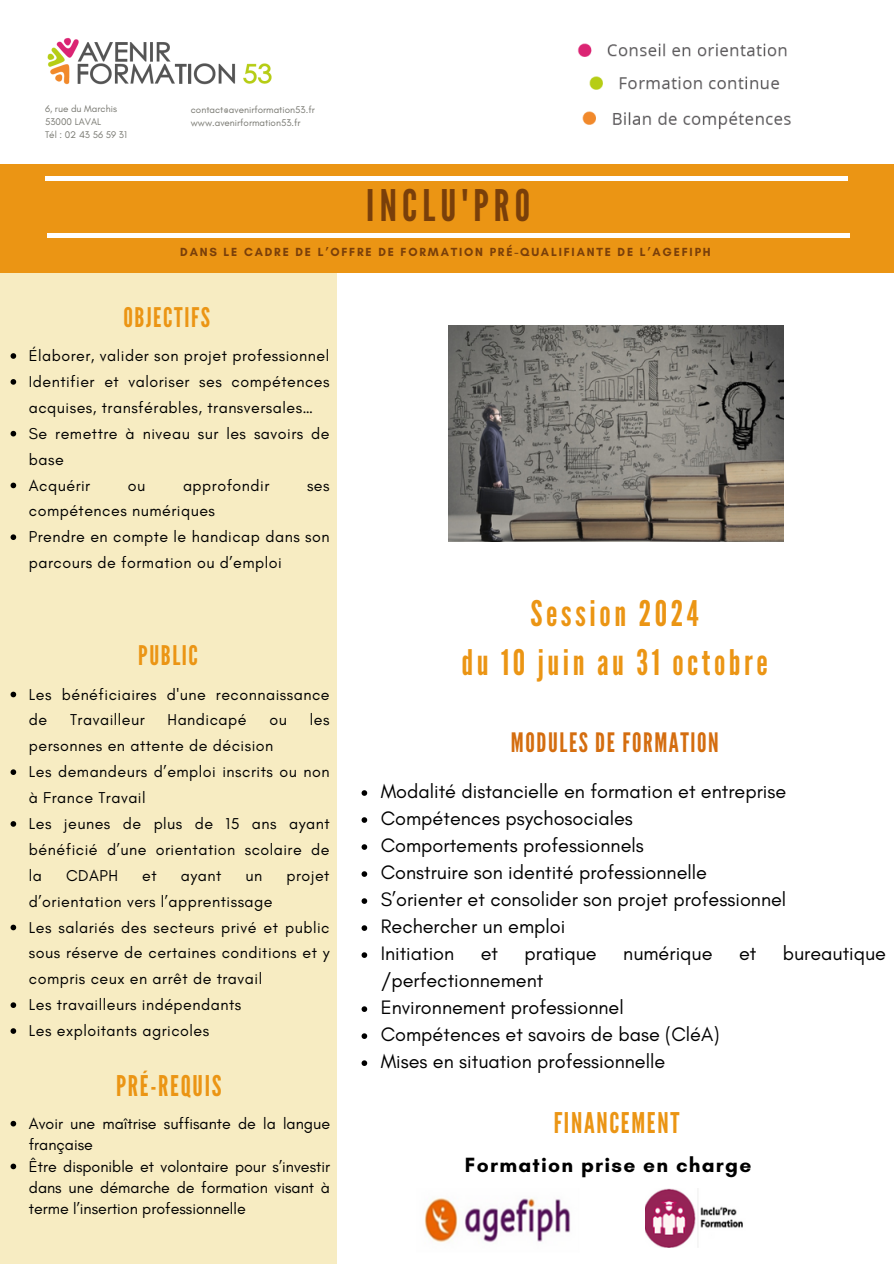
<style>
.page{position:relative;width:894px;height:1264px;background:#fff}
.page>*{position:absolute;margin:0;border:0;box-sizing:border-box;transform-origin:0 0}
.t1{font:43.5px "League Gothic";letter-spacing:.12em;color:#793f0a}
.t2{font:35.25px/48.3px "League Gothic";letter-spacing:.1em;color:#eb9514;text-align:center}
.t3{font:28.5px "League Gothic";letter-spacing:.06em;color:#eb9514}
.t4{font:27px "League Gothic";letter-spacing:.06em;color:#eb9514}
.t5{font:26.7px "League Gothic";letter-spacing:.06em;color:#d46d0f}
.t6{font:700 21px "Glacial Indifference";letter-spacing:.06em;color:#000}
.t7{font:19.8px "Glacial Indifference";color:#000}
.t8{font:16.05px/25.8px "Glacial Indifference";letter-spacing:.03em;color:#000}
.t9{font:16.05px/21.3px "Glacial Indifference";color:#000}
.t10{font:700 12px "Glacial Indifference";letter-spacing:.15em;color:#793f0a}
.t11{font:9.75px "Glacial Indifference";color:#777770}
</style>
<div class="page">
<div style="left:0;top:268px;width:336px;height:995px;background:#f7ecc2"></div>
<div style="left:0;top:164px;width:893px;height:108px;background:#eb9514"></div>
<hr style="left:45px;top:177px;width:803px;height:4px;background:#fff">
<div style="left:47px;top:233px;width:803px;height:5px;background:#fff"></div>
<img style="left:47px;top:38px;width:225px;height:47px">
<img style="left:448px;top:325px;width:335px;height:216px">
<img style="left:424px;top:1198px;width:147px;height:45px">
<svg style="left:11px;top:353px;width:5px;height:6px"></svg>
<svg style="left:11px;top:379px;width:5px;height:6px"></svg>
<svg style="left:11px;top:431px;width:5px;height:5px"></svg>
<svg style="left:11px;top:482px;width:5px;height:6px"></svg>
<svg style="left:11px;top:534px;width:5px;height:6px"></svg>
<svg style="left:11px;top:691px;width:5px;height:6px"></svg>
<svg style="left:11px;top:769px;width:5px;height:6px"></svg>
<svg style="left:11px;top:821px;width:5px;height:5px"></svg>
<svg style="left:11px;top:924px;width:5px;height:6px"></svg>
<svg style="left:11px;top:1002px;width:5px;height:5px"></svg>
<svg style="left:11px;top:1028px;width:5px;height:5px"></svg>
<svg style="left:361px;top:790px;width:6px;height:5px"></svg>
<svg style="left:361px;top:817px;width:6px;height:5px"></svg>
<svg style="left:361px;top:844px;width:6px;height:5px"></svg>
<svg style="left:361px;top:871px;width:6px;height:5px"></svg>
<svg style="left:361px;top:898px;width:6px;height:5px"></svg>
<svg style="left:361px;top:925px;width:6px;height:5px"></svg>
<svg style="left:361px;top:952px;width:6px;height:5px"></svg>
<svg style="left:361px;top:1006px;width:6px;height:5px"></svg>
<svg style="left:361px;top:1033px;width:6px;height:5px"></svg>
<svg style="left:361px;top:1060px;width:6px;height:5px"></svg>
<svg style="left:11px;top:1120px;width:5px;height:6px"></svg>
<svg style="left:11px;top:1163px;width:5px;height:6px"></svg>
<img style="left:645px;top:1188px;width:98px;height:59px">
<img style="left:577px;top:43px;width:214px;height:87px">
<p class="t11" style="left:45px;top:103px;width:73px">6, rue du Marchis</p>
<p class="t11" style="left:45px;top:116px;width:58px">53000 LAVAL</p>
<p class="t11" style="left:45px;top:129px;width:83px">Tél : 02 43 56 59 31</p>
<p class="t11" style="left:191px;top:103px;width:125px">contact@avenirformation53.fr</p>
<p class="t11" style="left:191px;top:116px;width:111px">www.avenirformation53.fr</p>
<h3 class="t1" style="left:366px;top:181px;width:165px">INCLU'PRO</h3>
<p class="t10" style="left:180px;top:244px;width:532px">DANS LE CADRE DE L’OFFRE DE FORMATION PRÉ-QUALIFIANTE DE L’AGEFIPH</p>
<p class="t4" style="left:123px;top:301px;width:88px">OBJECTIFS</p>
<p class="t8" style="left:29px;top:342px;width:302px">Élaborer, valider son projet professionnel</p>
<p class="t8" style="left:29px;top:368px;width:302px">Identifier et valoriser ses compétences acquises, transférables, transversales…</p>
<p class="t8" style="left:29px;top:420px;width:302px">Se remettre à niveau sur les savoirs de base</p>
<h1 class="t8" style="left:29px;top:472px;width:63px">Acquérir</h1>
<h1 class="t8" style="left:128px;top:472px;width:19px">ou</h1>
<h1 class="t8" style="left:183px;top:472px;width:88px">approfondir</h1>
<h1 class="t8" style="left:307px;top:472px;width:24px">ses</h1>
<h1 class="t8" style="left:29px;top:498px;width:188px">compétences numériques</h1>
<p class="t8" style="left:29px;top:523px;width:302px">Prendre en compte le handicap dans son parcours de formation ou d’emploi</p>
<p class="t4" style="left:138px;top:640px;width:61px">PUBLIC</p>
<p class="t8" style="left:29px;top:681px;width:302px">Les bénéficiaires d'une reconnaissance de</p>
<p class="t8" style="left:70px;top:707px;width:76px">Travailleur</p>
<p class="t8" style="left:167px;top:707px;width:81px">Handicapé</p>
<p class="t8" style="left:269px;top:707px;width:19px">ou</p>
<p class="t8" style="left:310px;top:707px;width:21px">les</p>
<p class="t8" style="left:29px;top:732px;width:246px">personnes en attente de décision</p>
<p class="t8" style="left:29px;top:758px;width:302px">Les demandeurs d’emploi inscrits ou non à France Travail</p>
<p class="t8" style="left:29px;top:810px;width:302px;text-align:justify">Les jeunes de plus de 15 ans ayant bénéficié d’une orientation scolaire de la</p>
<p class="t8" style="left:66px;top:862px;width:53px">CDAPH</p>
<p class="t8" style="left:142px;top:862px;width:16px">et</p>
<p class="t8" style="left:181px;top:862px;width:42px">ayant</p>
<p class="t8" style="left:245px;top:862px;width:18px">un</p>
<p class="t8" style="left:286px;top:862px;width:45px">projet</p>
<p class="t8" style="left:29px;top:888px;width:245px">d’orientation vers l’apprentissage</p>
<p class="t8" style="left:29px;top:914px;width:302px;text-align:justify">Les salariés des secteurs privé et public sous réserve de certaines conditions et y compris ceux en arrêt de travail</p>
<p class="t8" style="left:29px;top:991px;width:214px">Les travailleurs indépendants</p>
<p class="t8" style="left:29px;top:1017px;width:182px">Les exploitants agricoles</p>
<h3 class="t3" style="left:116px;top:1069px;width:107px">PRÉ-REQUIS</h3>
<p class="t9" style="left:29px;top:1112px;width:302px">Avoir une maîtrise suffisante de la langue française</p>
<p class="t8" style="left:29px;top:1155px;width:302px;line-height:21.3px;text-align:justify">Être disponible et volontaire pour s’investir dans une démarche de formation visant à terme l’insertion professionnelle</p>
<h2 class="t2" style="left:461px;top:590px;width:308px">Session 2024<br>du 10 juin au 31 octobre</h2>
<p class="t5" style="left:511px;top:727px;width:209px">MODULES DE FORMATION</p>
<p class="t7" style="left:380px;top:779px;width:407px">Modalité distancielle en formation et entreprise</p>
<p class="t7" style="left:380px;top:806px;width:254px">Compétences psychosociales</p>
<p class="t7" style="left:380px;top:833px;width:264px">Comportements professionnels</p>
<p class="t7" style="left:380px;top:860px;width:328px">Construire son identité professionnelle</p>
<p class="t7" style="left:380px;top:887px;width:407px">S’orienter et consolider son projet professionnel</p>
<h3 class="t7" style="left:380px;top:914px;width:186px">Rechercher un emploi</h3>
<p class="t7" style="left:380px;top:941px;width:75px">Initiation</p>
<p class="t7" style="left:480px;top:941px;width:19px">et</p>
<p class="t7" style="left:524px;top:941px;width:74px">pratique</p>
<p class="t7" style="left:623px;top:941px;width:91px">numérique</p>
<p class="t7" style="left:738px;top:941px;width:19px">et</p>
<p class="t7" style="left:782px;top:941px;width:105px">bureautique</p>
<p class="t7" style="left:380px;top:968px;width:164px">/perfectionnement</p>
<p class="t7" style="left:380px;top:995px;width:244px">Environnement professionnel</p>
<p class="t7" style="left:380px;top:1022px;width:340px">Compétences et savoirs de base (CléA)</p>
<h3 class="t7" style="left:380px;top:1049px;width:286px">Mises en situation professionnelle</h3>
<h4 class="t3" style="left:553px;top:1106px;width:127px">FINANCEMENT</h4>
<p class="t6" style="left:465px;top:1152px;width:288px">Formation prise en charge</p>
</div>
